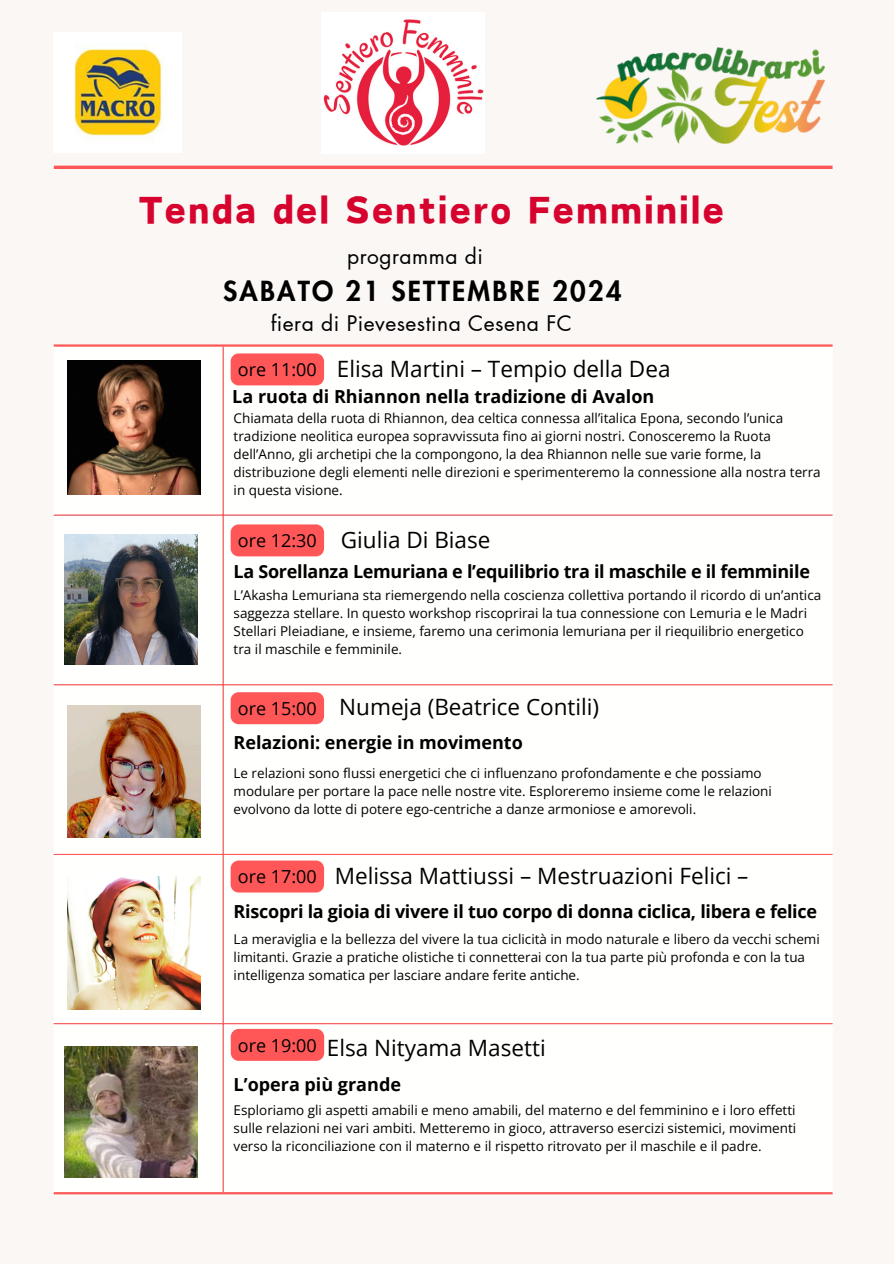
<style>
.page{position:relative;width:894px;height:1264px;background:#fff}
.page>*{position:absolute;margin:0;border:0;box-sizing:border-box;transform-origin:0 0}
.t1{font:45px "Canva Sweet Heart";letter-spacing:.07em;color:#d6032e}
.t2{font:800 27px "Futura LT Pro";letter-spacing:.085em;color:#000}
.t3{font:22.5px "Open Sans";color:#000}
.t4{font:21px "Futura LT Pro";letter-spacing:.02em;color:#000}
.t5{font:700 18px "Open Sans";letter-spacing:-.015em;color:#000}
.t6{font:18px "Open Sans";color:#000}
.t7{font:13.5px/18px "Open Sans";color:#000}
</style>
<div class="page">
<div style="left:0;top:0;width:893px;height:1263px;background:#faf7f5"></div>
<div style="left:54px;top:360px;width:778px;height:818px;background:#fffffe"></div>
<svg style="left:54px;top:1194px;width:778px;height:1px"></svg>
<hr style="left:222px;top:347px;width:2px;height:845px;background:#ff5757">
<hr style="left:54px;top:514px;width:778px;height:1px;background:#ff5757">
<hr style="left:54px;top:684px;width:778px;height:1px;background:#ff5757">
<hr style="left:54px;top:853px;width:778px;height:2px;background:#ff5757">
<hr style="left:54px;top:1023px;width:778px;height:1px;background:#ff5757">
<hr style="left:222px;top:1194px;width:2px;height:69px;background:#faf7f5">
<hr style="left:54px;top:344px;width:778px;height:3px;background:#ff5757">
<hr style="left:54px;top:1192px;width:778px;height:2px;background:#ff5757">
<hr style="left:54px;top:1263px;width:778px;height:1px;background:#ff5757">
<hr style="left:54px;top:166px;width:778px;height:3px;background:#ff5757">
<img style="left:74px;top:49px;width:88px;height:90px">
<img style="left:596px;top:48px;width:228px;height:95px">
<img style="left:64px;top:1046px;width:133px;height:131px">
<img style="left:67px;top:876px;width:133px;height:133px">
<div style="left:230px;top:353px;width:94px;height:32px;background:#ff5757"></div>
<img style="left:67px;top:705px;width:133px;height:132px">
<img style="left:67px;top:360px;width:133px;height:134px">
<img style="left:64px;top:535px;width:133px;height:129px">
<img style="left:323px;top:19px;width:161px;height:127px">
<div style="left:230px;top:524px;width:94px;height:32px;background:#ff5757"></div>
<div style="left:230px;top:692px;width:94px;height:32px;background:#ff5757"></div>
<div style="left:230px;top:860px;width:94px;height:32px;background:#ff5757"></div>
<div style="left:231px;top:1028px;width:93px;height:32px;background:#ff5757"></div>
<h3 class="t1" style="left:139px;top:189px;width:585px">Tenda del Sentiero Femminile</h3>
<h5 class="t4" style="left:347px;top:246px;width:137px">programma di</h5>
<p class="t2" style="left:223px;top:279px;width:400px">SABATO 21 SETTEMBRE 2024</p>
<h3 class="t4" style="left:271px;top:313px;width:303px">fiera di Pievesestina Cesena FC</h3>
<h4 class="t3" style="left:337px;top:353px;width:335px">Elisa Martini – Tempio della Dea</h4>
<h3 class="t6" style="left:238px;top:357px;width:80px">ore 11:00</h3>
<h2 class="t5" style="left:232px;top:384px;width:423px">La ruota di Rhiannon nella tradizione di Avalon</h2>
<h4 class="t7" style="left:233px;top:408px;width:588px">Chiamata della ruota di Rhiannon, dea celtica connessa all’italica Epona, secondo l’unica tradizione neolitica europea sopravvissuta fino ai giorni nostri. Conosceremo la Ruota dell’Anno, gli archetipi che la compongono, la dea Rhiannon nelle sue varie forme, la distribuzione degli elementi nelle direzioni e sperimenteremo la connessione alla nostra terra in questa visione.</h4>
<p class="t6" style="left:238px;top:528px;width:80px">ore 12:30</p>
<p class="t3" style="left:341px;top:524px;width:151px">Giulia Di Biase</p>
<p class="t5" style="left:233px;top:559px;width:577px">La Sorellanza Lemuriana e l’equilibrio tra il maschile e il femminile</p>
<h5 class="t7" style="left:233px;top:586px;width:589px">L’Akasha Lemuriana sta riemergendo nella coscienza collettiva portando il ricordo di un’antica saggezza stellare. In questo workshop riscoprirai la tua connessione con Lemuria e le Madri Stellari Pleiadiane, e insieme, faremo una cerimonia lemuriana per il riequilibrio energetico tra il maschile e femminile.</h5>
<h3 class="t3" style="left:339px;top:690px;width:261px">Numeja (Beatrice Contili)</h3>
<h5 class="t5" style="left:233px;top:730px;width:291px">Relazioni: energie in movimento</h5>
<p class="t7" style="left:233px;top:763px;width:539px">Le relazioni sono flussi energetici che ci influenzano profondamente e che possiamo modulare per portare la pace nelle nostre vite. Esploreremo insieme come le relazioni evolvono da lotte di potere ego-centriche a danze armoniose e amorevoli.</p>
<h4 class="t6" style="left:238px;top:695px;width:80px">ore 15:00</h4>
<h3 class="t3" style="left:334px;top:860px;width:415px">Melissa Mattiussi – Mestruazioni Felici –</h3>
<h5 class="t5" style="left:233px;top:898px;width:585px">Riscopri la gioia di vivere il tuo corpo di donna ciclica, libera e felice</h5>
<p class="t7" style="left:233px;top:929px;width:587px">La meraviglia e la bellezza del vivere la tua ciclicità in modo naturale e libero da vecchi schemi limitanti. Grazie a pratiche olistiche ti connetterai con la tua parte più profonda e con la tua intelligenza somatica per lasciare andare ferite antiche.</p>
<p class="t6" style="left:238px;top:864px;width:80px">ore 17:00</p>
<h4 class="t3" style="left:327px;top:1031px;width:220px">Elsa Nityama Masetti</h4>
<p class="t5" style="left:233px;top:1071px;width:169px">L’opera più grande</p>
<h4 class="t7" style="left:233px;top:1100px;width:564px;text-align:justify">Esploriamo gli aspetti amabili e meno amabili, del materno e del femminino e i loro effetti sulle relazioni nei vari ambiti. Metteremo in gioco, attraverso esercizi sistemici, movimenti verso la riconciliazione con il materno e il rispetto ritrovato per il maschile e il padre.</h4>
<p class="t6" style="left:238px;top:1032px;width:80px">ore 19:00</p>
</div>
